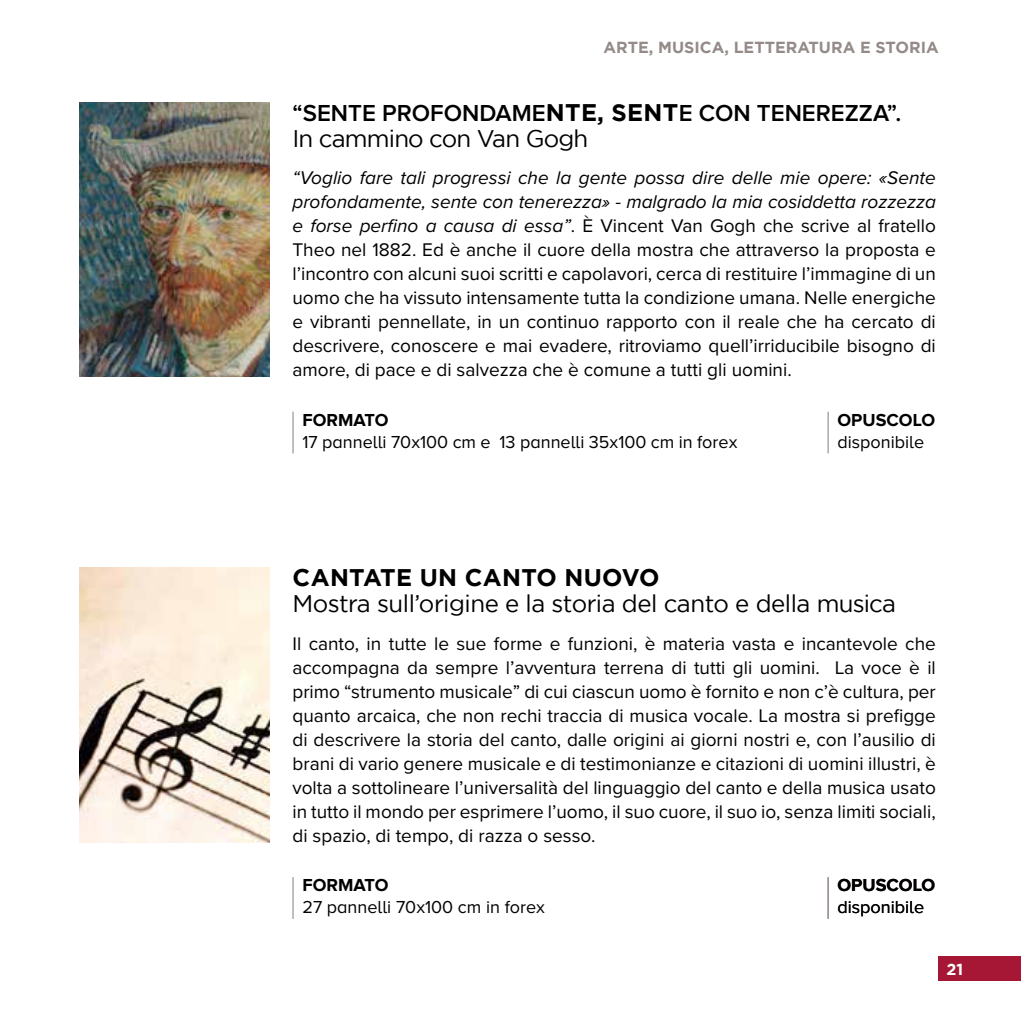
<style>
.page{position:relative;width:1021px;height:1021px;background:#fff}
.page>*{position:absolute;margin:0;border:0;box-sizing:border-box;transform-origin:0 0}
.t1{font:24px "Gotham";letter-spacing:-.02em;color:#000}
.t2{font:600 24px "Proxima Nova A";color:#000}
.t3{font:700 24px "Gotham";letter-spacing:.015em;color:#000}
.t4{font:19px/24px "Proxima Nova";color:#000;text-align:justify}
.t5{font:18px "Proxima Nova A";color:#000}
.t6{font:700 18px "Proxima Nova A";color:#000}
.t7{font:700 16px "Gotham";color:#948b89}
.t8{font:700 16px "Gotham";color:#fff}
.s1{font-family:"Gotham";font-weight:700}
.s2{font-style:italic}
</style>
<div class="page">
<div style="left:938px;top:956px;width:82px;height:24px;background:#a51735"></div>
<img style="left:79px;top:102px;width:190px;height:275px">
<hr style="left:827px;top:412px;width:1px;height:41px;background:#938988">
<hr style="left:292px;top:412px;width:1px;height:41px;background:#938988">
<img style="left:79px;top:567px;width:190px;height:275px">
<hr style="left:827px;top:877px;width:1px;height:41px;background:#938988">
<hr style="left:292px;top:877px;width:1px;height:41px;background:#938988">
<p class="t7" style="left:603px;top:38px;width:337px">ARTE, MUSICA, LETTERATURA E STORIA</p>
<p class="t2" style="left:292px;top:99px;width:610px">“SENTE PROFONDAME<span class="s1">NTE, SENT</span>E CON TENEREZZA”.</p>
<p class="t1" style="left:292px;top:125px;width:297px">In cammino con Van Gogh</p>
<p class="t4" style="left:292px;top:165px;width:645px"><span class="s2">“Voglio fare tali progressi che la gente possa dire delle mie opere: «Sente profondamente, sente con tenerezza» - malgrado la mia cosiddetta rozzezza e forse perfino a causa di essa”</span>. È Vincent Van Gogh che scrive al fratello Theo nel 1882. Ed è anche il cuore della mostra che attraverso la proposta e l’incontro con alcuni suoi scritti e capolavori, cerca di restituire l’immagine di un uomo che ha vissuto intensamente tutta la condizione umana. Nelle energiche e vibranti pennellate, in un continuo rapporto con il reale che ha cercato di descrivere, conoscere e mai evadere, ritroviamo quell’irriducibile bisogno di amore, di pace e di salvezza che è comune a tutti gli uomini.</p>
<p class="t6" style="left:302px;top:410px;width:87px">FORMATO</p>
<p class="t5" style="left:302px;top:431px;width:436px">17 pannelli 70x100 cm e 13 pannelli 35x100 cm in forex</p>
<p class="t6" style="left:837px;top:410px;width:99px">OPUSCOLO</p>
<p class="t5" style="left:837px;top:431px;width:88px">disponibile</p>
<p class="t3" style="left:292px;top:564px;width:368px">CANTATE UN CANTO NUOVO</p>
<p class="t1" style="left:292px;top:590px;width:605px">Mostra sull’origine e la storia del canto e della musica</p>
<p class="t4" style="left:292px;top:630px;width:645px">Il canto, in tutte le sue forme e funzioni, è materia vasta e incantevole che accompagna da sempre l’avventura terrena di tutti gli uomini. La voce è il primo “strumento musicale” di cui ciascun uomo è fornito e non c’è cultura, per quanto arcaica, che non rechi traccia di musica vocale. La mostra si prefigge di descrivere la storia del canto, dalle origini ai giorni nostri e, con l’ausilio di brani di vario genere musicale e di testimonianze e citazioni di uomini illustri, è volta a sottolineare l’universalità del linguaggio del canto e della musica usato in tutto il mondo per esprimere l’uomo, il suo cuore, il suo io, senza limiti sociali, di spazio, di tempo, di razza o sesso.</p>
<p class="t6" style="left:302px;top:875px;width:87px">FORMATO</p>
<p class="t5" style="left:302px;top:897px;width:244px">27 pannelli 70x100 cm in forex</p>
<p class="t6" style="left:837px;top:875px;width:99px">OPUSCOLO</p>
<p class="t5" style="left:837px;top:897px;width:88px">disponibile</p>
<p class="t8" style="left:946px;top:960px;width:18px">21</p>
</div>
